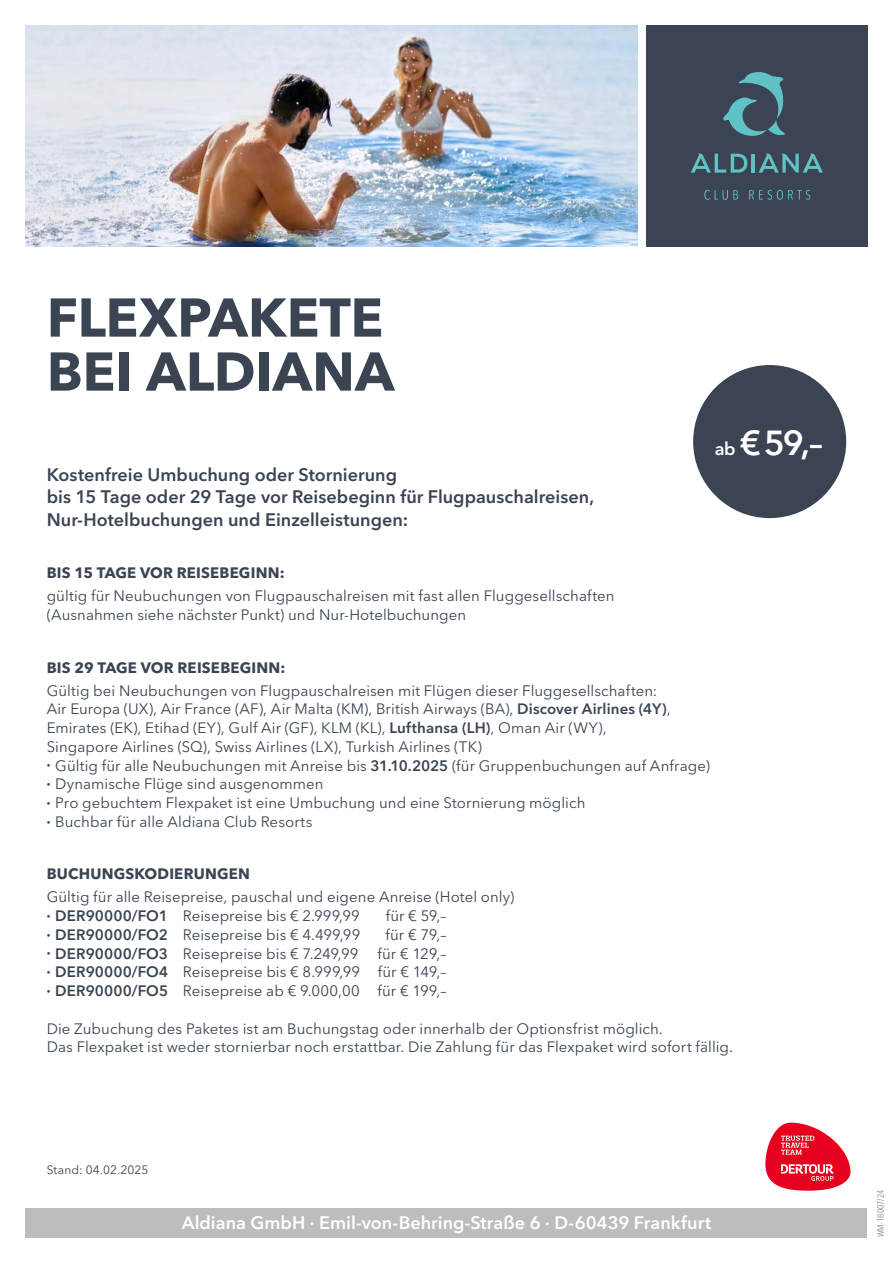
<style>
.page{position:relative;width:893px;height:1263px;background:#fff}
.page>*{position:absolute;margin:0;border:0;box-sizing:border-box;transform-origin:0 0}
.t1{font:700 54px/54px "Avenir Next LT Pro";color:#3a4452}
.t2{font:600 34.5px "Avenir Next LT Pro";color:#fff}
.t3{font:600 18px/22.5px "Avenir Next LT Pro";color:#3a4452}
.t4{font:600 18px "Avenir Next LT Pro";color:#fff}
.t5{font:15px/18.8px "Avenir Next LT Pro";letter-spacing:.005em;color:#3a4452}
.t6{font:700 15px "Avenir Next LT Pro";letter-spacing:.01em;color:#3a4452}
.t7{font:12px "Avenir Next LT Pro";letter-spacing:.01em;color:#3a4452}
.t8{font:condensed 9px "Avenir Next LT Pro";letter-spacing:.02em;color:#878988}
.s1{font-size:18px}
.s2{font-weight:600}
.s3{font-size:7.5px}
</style>
<div class="page">
<div style="left:646px;top:26px;width:221px;height:221px;background:#3a4452"></div>
<svg style="left:704px;top:190px;width:34px;height:10px"></svg>
<svg style="left:749px;top:190px;width:61px;height:10px"></svg>
<svg style="left:723px;top:72px;width:63px;height:64px"></svg>
<svg style="left:691px;top:153px;width:56px;height:20px"></svg>
<hr style="left:752px;top:154px;width:3px;height:19px;background:#60c2c7">
<svg style="left:758px;top:153px;width:65px;height:20px"></svg>
<svg style="left:765px;top:1123px;width:85px;height:68px"></svg>
<div style="left:26px;top:1208px;width:841px;height:29px;background:#bbbebd"></div>
<div style="left:693px;top:365px;width:153px;height:153px;background:#3a4452;border-radius:50%"></div>
<img style="left:26px;top:26px;width:611px;height:221px">
<h1 class="t1" style="left:47px;top:290px;width:349px">FLEXPAKETE<br>BEI ALDIANA</h1>
<h2 class="t2" style="left:715px;top:422px;width:110px"><span class="s1">ab</span> €59,–</h2>
<p class="t3" style="left:47px;top:463px;width:549px">Kostenfreie Umbuchung oder Stornierung<br>bis 15 Tage oder 29 Tage vor Reisebeginn für Flugpauschalreisen,<br>Nur-Hotelbuchungen und Einzelleistungen:</p>
<p class="t6" style="left:47px;top:564px;width:239px">BIS 15 TAGE VOR REISEBEGINN:</p>
<p class="t5" style="left:47px;top:587px;width:569px">gültig für Neubuchungen von Flugpauschalreisen mit fast allen Fluggesellschaften (Ausnahmen siehe nächster Punkt) und Nur-Hotelbuchungen</p>
<p class="t6" style="left:47px;top:658px;width:240px">BIS 29 TAGE VOR REISEBEGINN:</p>
<p class="t5" style="left:47px;top:681px;width:625px">Gültig bei Neubuchungen von Flugpauschalreisen mit Flügen dieser Fluggesellschaften:<br>Air Europa (UX), Air France (AF), Air Malta (KM), British Airways (BA), <span class="s2">Discover Airlines (4Y)</span>, Emirates (EK), Etihad (EY), Gulf Air (GF), KLM (KL), <span class="s2">Lufthansa (LH)</span>, Oman Air (WY), Singapore Airlines (SQ), Swiss Airlines (LX), Turkish Airlines (TK)</p>
<p class="t5" style="left:47px;top:756px;width:665px"><span class="s3">•</span> Gültig für alle Neubuchungen mit Anreise bis <span class="s2">31.10.2025</span> (für Gruppenbuchungen auf Anfrage)</p>
<p class="t5" style="left:47px;top:775px;width:278px"><span class="s3">•</span> Dynamische Flüge sind ausgenommen</p>
<p class="t5" style="left:47px;top:793px;width:540px"><span class="s3">•</span> Pro gebuchtem Flexpaket ist eine Umbuchung und eine Stornierung möglich</p>
<p class="t5" style="left:47px;top:812px;width:267px"><span class="s3">•</span> Buchbar für alle Aldiana Club Resorts</p>
<p class="t6" style="left:47px;top:865px;width:205px">BUCHUNGSKODIERUNGEN</p>
<p class="t5" style="left:47px;top:888px;width:469px">Gültig für alle Reisepreise, pauschal und eigene Anreise (Hotel only)</p>
<p class="t5" style="left:47px;top:906px;width:315px"><span class="s3">•</span> <span class="s2">DER90000/FO1</span> Reisepreise bis € 2.999,99</p>
<p class="t5" style="left:386px;top:906px;width:62px">für € 59,–</p>
<p class="t5" style="left:47px;top:925px;width:315px"><span class="s3">•</span> <span class="s2">DER90000/FO2</span> Reisepreise bis € 4.499,99</p>
<p class="t5" style="left:385px;top:925px;width:63px">für € 79,–</p>
<p class="t5" style="left:47px;top:944px;width:313px"><span class="s3">•</span> <span class="s2">DER90000/FO3</span> Reisepreise bis € 7.249,99</p>
<p class="t5" style="left:378px;top:944px;width:70px">für € 129,–</p>
<p class="t5" style="left:47px;top:963px;width:401px"><span class="s3">•</span> <span class="s2">DER90000/FO4</span> Reisepreise bis € 8.999,99 für € 149,–</p>
<p class="t5" style="left:47px;top:981px;width:401px"><span class="s3">•</span> <span class="s2">DER90000/FO5</span> Reisepreise ab € 9.000,00 für € 199,–</p>
<p class="t5" style="left:47px;top:1019px;width:688px">Die Zubuchung des Paketes ist am Buchungstag oder innerhalb der Optionsfrist möglich.<br>Das Flexpaket ist weder stornierbar noch erstattbar. Die Zahlung für das Flexpaket wird sofort fällig.</p>
<p class="t7" style="left:47px;top:1162px;width:103px">Stand: 04.02.2025</p>
<p class="t4" style="left:182px;top:1212px;width:531px">Aldiana GmbH ∙ Emil-von-Behring-Straße 6 ∙ D-60439 Frankfurt</p>
<p class="t8" style="left:875px;top:1237px;width:49px;rotate:-90deg">WM-18007/24</p>
</div>
